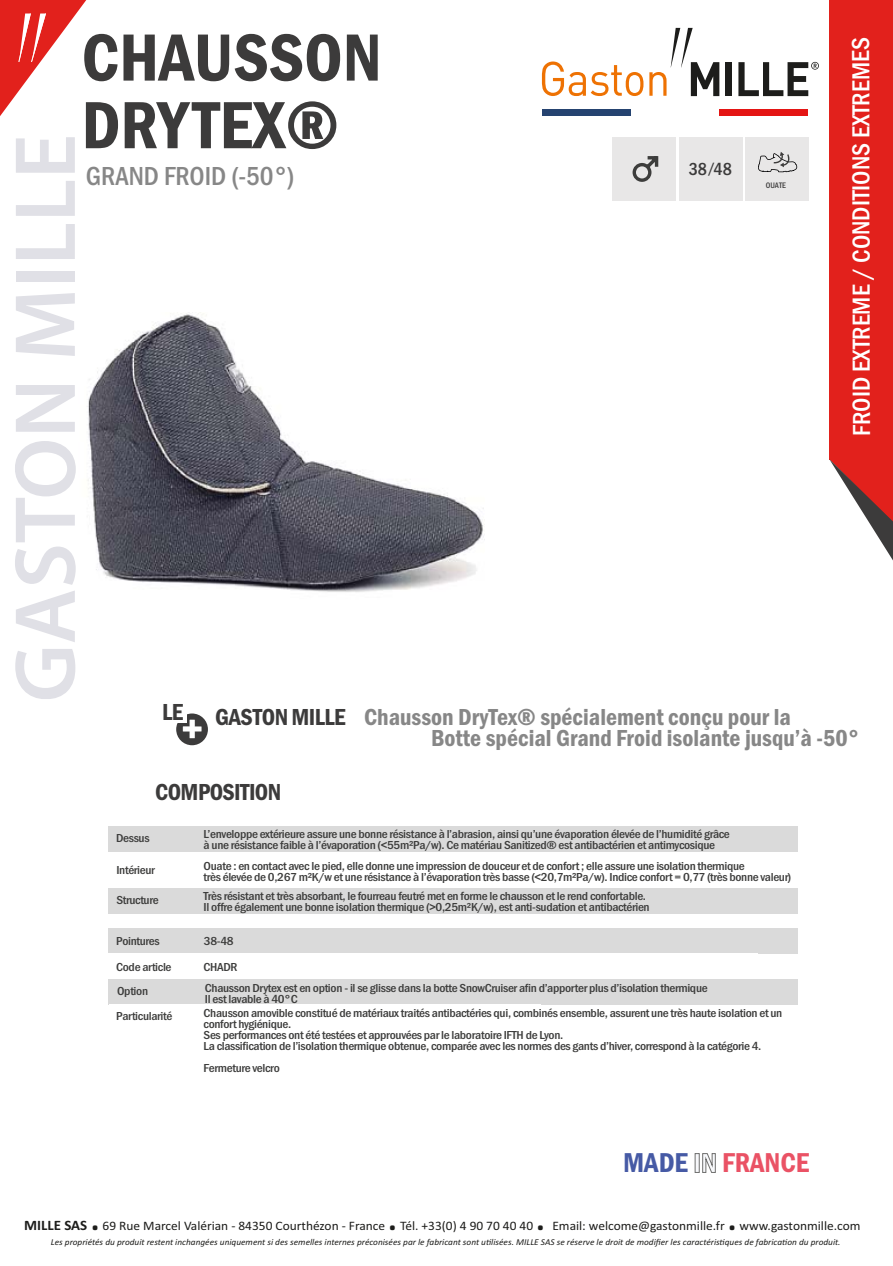
<style>
.page{position:relative;width:893px;height:1266px;background:#fff}
.page>*{position:absolute;margin:0;border:0;box-sizing:border-box;transform-origin:0 0}
.t1{font:600 87.45px "Myriad Pro";color:#e0e0e6}
.t2{font:600 condensed 69px/67.7px "Franklin Gothic";color:#3c3b3b}
.t3{font:600 condensed 45px "Franklin Gothic";color:#fff}
.t4{font:700 31.65px "Calibri";color:#1d1d1b}
.t5{font:600 condensed 28.2px "Franklin Gothic";color:#ea5265}
.t6{font:500 condensed 27px "Franklin Gothic";color:#878787}
.t7{font:500 condensed 25.5px "Franklin Gothic";color:#fff}
.t8{font:600 condensed 24px/21px "Franklin Gothic";color:#878787}
.t9{font:600 condensed 24px "Franklin Gothic";letter-spacing:-.025em;color:#3c3b3b}
.t10{font:500 condensed 18px "Franklin Gothic";color:#3c3b3b}
.t11{font:700 14.4px "Calibri";color:#1d1d1b}
.t12{font:12.9px "Calibri";color:#1d1d1b}
.t13{font:500 condensed 12px/10.9px "Franklin Gothic";letter-spacing:-.025em;color:#3d3d3c;scale:1.11 1}
.t14{font:italic 9px "Calibri";color:#1d1d1b}
.t15{font:500 condensed 8.25px "Franklin Gothic";color:#3c3b3b}
.s1{font-family:"Helvetica Neue LT Std"}
.s2{color:#3c3b3b}
.s3{color:#465aa5}
.s4{color:#70706f}
.s5{color:#f7f8fb}
.s6{font-size:31.65px}
</style>
<div class="page">
<img style="left:87px;top:312px;width:397px;height:280px">
<div style="left:176px;top:713px;width:32px;height:32px;background:#3c3b3b;border-radius:50%"></div>
<svg style="left:183px;top:719px;width:18px;height:19px"></svg>
<div style="left:108px;top:826px;width:690px;height:26px;background:#dadada"></div>
<div style="left:108px;top:888px;width:690px;height:26px;background:#dadada"></div>
<div style="left:108px;top:928px;width:690px;height:25px;background:#dadada"></div>
<div style="left:108px;top:979px;width:689px;height:25px;background:#dadada"></div>
<svg style="left:0;top:0;width:86px;height:116px"></svg>
<div style="left:829px;top:0;width:64px;height:459px;background:#e2211c"></div>
<svg style="left:829px;top:459px;width:64px;height:101px"></svg>
<div style="left:679px;top:137px;width:64px;height:63px;background:#e8e7e7"></div>
<div style="left:746px;top:137px;width:63px;height:63px;background:#e8e7e7"></div>
<svg style="left:758px;top:152px;width:39px;height:20px"></svg>
<div style="left:612px;top:137px;width:64px;height:63px;background:#e8e7e7"></div>
<svg style="left:633px;top:156px;width:25px;height:26px"></svg>
<div style="left:160px;top:702px;width:27px;height:21px;background:#fff"></div>
<img style="left:67px;top:319px;width:9px;height:286px">
<svg style="left:542px;top:61px;width:101px;height:35px"></svg>
<svg style="left:649px;top:28px;width:70px;height:68px"></svg>
<div style="left:726px;top:62px;width:6px;height:34px;background:#1d1d1b"></div>
<svg style="left:738px;top:62px;width:81px;height:34px"></svg>
<div style="left:542px;top:110px;width:89px;height:6px;background:#254370"></div>
<div style="left:719px;top:110px;width:89px;height:6px;background:#e41514"></div>
<h1 class="t1" style="left:-6px;top:702px;width:570px;rotate:-90deg">GASTON MILLE</h1>
<h2 class="t2" style="left:82px;top:23px;width:302px">CHAUSSON<br>DRYTEX®</h2>
<h3 class="t6" style="left:86px;top:167px;width:210px">GRAND FROID (-50°)</h3>
<h3 class="t10" style="left:689px;top:163px;width:45px">38<span class="s1">/</span>48</h3>
<p class="t15" style="left:766px;top:183px;width:22px">OUATE</p>
<h3 class="t7" style="left:853px;top:436px;width:400px;rotate:-90deg">FROID EXTREME / CONDITIONS EXTREMES</h3>
<h3 class="t9" style="left:162px;top:698px;width:23px">LE</h3>
<h3 class="t3" style="left:181px;top:702px;width:24px">+</h3>
<h3 class="t8" style="left:431px;top:706px;width:430px;text-indent:-216px"><span class="s2">GASTON MILLE</span> Chausson DryTex® spécialement conçu pour la<br>Botte spécial Grand Froid isolante jusqu’à -50°</h3>
<h3 class="t9" style="left:155px;top:777px;width:128px">COMPOSITION</h3>
<p class="t13" style="left:116px;top:833px;width:32px">Dessus</p>
<p class="t13" style="left:116px;top:865px;width:36px">Intérieur</p>
<p class="t13" style="left:116px;top:896px;width:39px">Structure</p>
<p class="t13" style="left:116px;top:929px;width:51px;line-height:25.2px">Pointures<br>Code article</p>
<p class="t13" style="left:204px;top:829px;width:476px">L’enveloppe extérieure assure une bonne résistance à l’abrasion, ainsi qu’une évaporation élevée de l’humidité grâce à une résistance faible à l’évaporation (&lt;55m²Pa/w). Ce matériau Sanitized® est antibactérien et antimycosique</p>
<p class="t13" style="left:204px;top:861px;width:531px">Ouate : en contact avec le pied, elle donne une impression de douceur et de confort ; elle assure une isolation thermique<br>très élevée de 0,267 m²K/w et une résistance à l’évaporation très basse (&lt;20,7m²Pa/w). Indice confort = 0,77 (très bonne valeur)</p>
<p class="t13" style="left:204px;top:891px;width:403px">Très résistant et très absorbant, le fourreau feutré met en forme le chausson et le rend confortable.<br>Il offre également une bonne isolation thermique (&gt;0,25m²K/w), est anti-sudation et antibactérien</p>
<p class="t13" style="left:204px;top:929px;width:32px;line-height:25.5px">38-48<br>CHADR</p>
<p class="t13" style="left:117px;top:986px;width:29px">Option</p>
<p class="t13" style="left:205px;top:983px;width:454px">Chausson Drytex est en option - il se glisse dans la botte SnowCruiser afin d’apporter plus d’isolation thermique<br>Il est lavable à 40°C</p>
<p class="t13" style="left:116px;top:1012px;width:52px">Particularité</p>
<p class="t13" style="left:204px;top:1009px;width:523px">Chausson amovible constitué de matériaux traités antibactéries qui, combinés ensemble, assurent une très haute isolation et un confort hygiénique.<br>Ses performances ont été testées et approuvées par le laboratoire IFTH de Lyon.<br>La classification de l’isolation thermique obtenue, comparée avec les normes des gants d’hiver, correspond à la catégorie 4.</p>
<p class="t13" style="left:204px;top:1063px;width:70px">Fermeture velcro</p>
<h3 class="t5" style="left:623px;top:1146px;width:188px"><span class="s3">MADE</span> <span class="s4">I</span><span class="s5">N</span> FRANCE</h3>
<p class="t11" style="left:24px;top:1216px;width:77px">MILLE SAS <span class="s6">.</span></p>
<p class="t12" style="left:103px;top:1218px;width:284px">69 Rue Marcel Valérian - 84350 Courthézon - France</p>
<h3 class="t4" style="left:388px;top:1200px;width:10px">.</h3>
<p class="t12" style="left:400px;top:1218px;width:135px">Tél. +33(0) 4 90 70 40 40</p>
<h3 class="t4" style="left:536px;top:1200px;width:10px">.</h3>
<p class="t12" style="left:552px;top:1218px;width:174px">Email: welcome@gastonmille.fr</p>
<h3 class="t4" style="left:728px;top:1200px;width:10px">.</h3>
<p class="t12" style="left:740px;top:1218px;width:122px">www.gastonmille.com</p>
<p class="t14" style="left:51px;top:1238px;width:791px">Les propriétés du produit restent inchangées uniquement si des semelles internes préconisées par le fabricant sont u-lisées. MILLE SAS se réserve le droit de modifier les caractéris-ques de fabrica-on du produit.</p>
</div>
